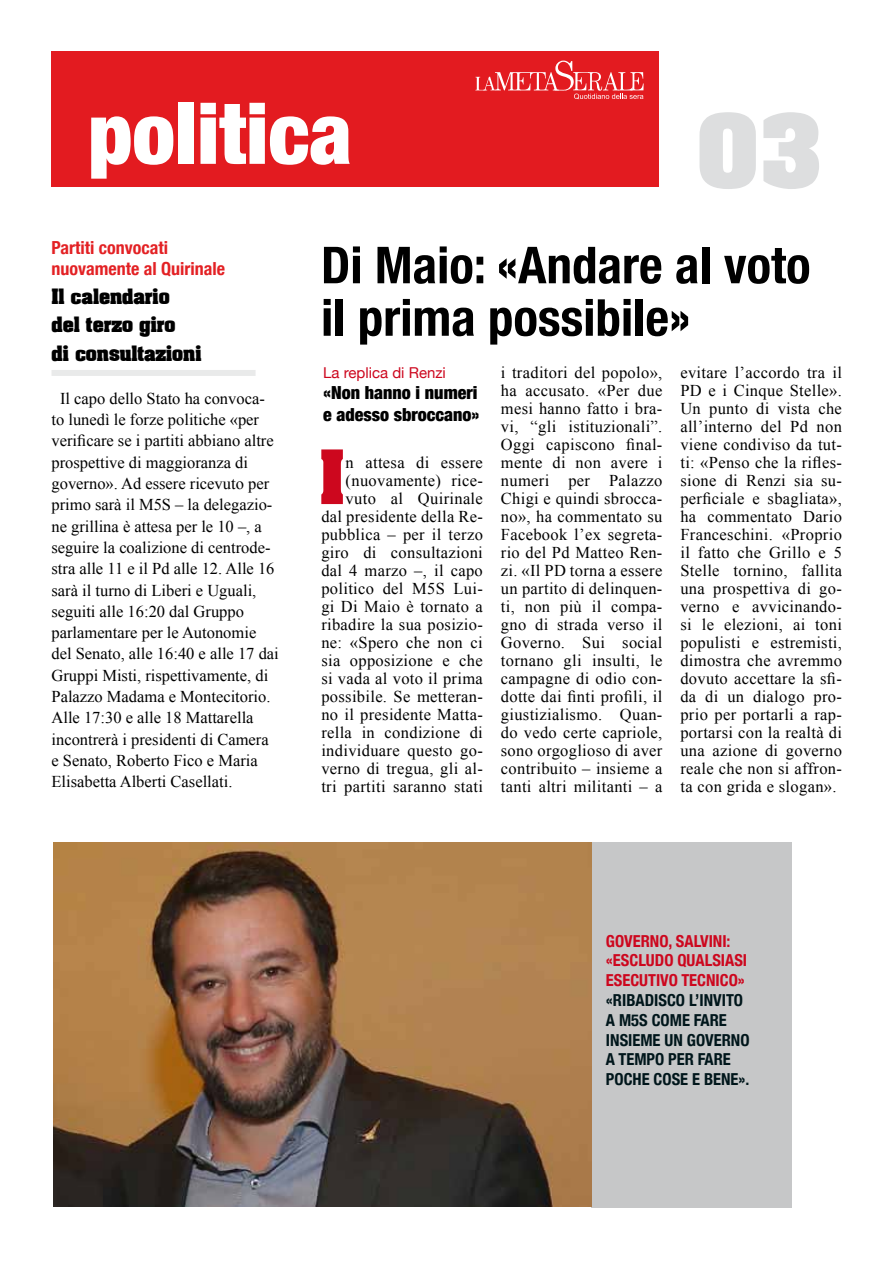
<style>
.page{position:relative;width:893px;height:1263px;background:#fff}
.page>*{position:absolute;margin:0;border:0;box-sizing:border-box;transform-origin:0 0}
.t1{font:700 87px "Aachen";color:#dddedf}
.t2{font:900 condensed 85.5px "Helvetica Neue";color:#fff}
.t3{font:700 64.05px "Aachen";color:#cd071e}
.t4{font:700 condensed 51px/52.5px "Helvetica Neue";color:#000}
.t5{font:700 18px/28.5px "Aachen";color:#000}
.t6{font:700 condensed 18px/21px "Helvetica Neue";color:#e32124}
.t7{font:900 condensed 18px/21.6px "Helvetica Neue";color:#000}
.t8{font:16.5px/18px "Times New Roman";color:#000;text-align:justify}
.t9{font:16.5px/18px "Times New Roman";letter-spacing:.02em;color:#000;text-align:right}
.t10{font:700 condensed 16.5px "Helvetica Neue";color:#00161b}
.t11{font:700 condensed 16.5px "Helvetica Neue";color:#cd071e}
.t12{font:15px "Helvetica Neue";color:#cd071e}
</style>
<div class="page">
<div style="left:51px;top:51px;width:607px;height:136px;background:#e31b20"></div>
<svg style="left:475px;top:60px;width:169px;height:39px"></svg>
<div style="left:591px;top:842px;width:201px;height:366px;background:#c6c7c8"></div>
<img style="left:53px;top:843px;width:539px;height:364px">
<div style="left:52px;top:370px;width:204px;height:6px;background:#e9eaea"></div>
<h2 class="t2" style="left:88px;top:81px;width:266px">politica</h2>
<h1 class="t1" style="left:698px;top:86px;width:123px">03</h1>
<p class="t6" style="left:52px;top:237px;width:175px">PARTITI CONVOCATI<br>NUOVAMENTE AL QUIRINALE</p>
<p class="t5" style="left:52px;top:281px;width:151px">Il calendario del terzo giro<br>di consultazioni</p>
<p class="t8" style="left:52px;top:387px;width:229px;line-height:21.3px;text-align:left;text-indent:8px">Il capo dello Stato ha convoca&shy;to lunedì le forze politiche «per verificare se i partiti abbiano altre prospettive di maggioranza di governo». Ad essere ricevuto per primo sarà il M5S – la delegazio&shy;ne grillina è attesa per le 10 –, a seguire la coalizione di centrode&shy;stra alle 11 e il Pd alle 12. Alle 16 sarà il turno di Liberi e Uguali, seguiti alle 16:20 dal Gruppo parlamentare per le Autonomie del Senato, alle 16:40 e alle 17 dai<br>Gruppi Misti, rispettivamente, di<br>Palazzo Madama e Montecitorio.<br>Alle 17:30 e alle 18 Mattarella incontrerà i presidenti di Camera e Senato, Roberto Fico e Maria<br>Elisabetta Alberti Casellati.</p>
<h3 class="t4" style="left:321px;top:238px;width:491px">DI MAIO: «ANDARE AL VOTO<br>IL PRIMA POSSIBILE»</h3>
<p class="t12" style="left:323px;top:364px;width:124px">La replica di Renzi</p>
<p class="t7" style="left:323px;top:382px;width:158px">«Non hanno i numeri e adesso sbroccano»</p>
<h3 class="t3" style="left:319px;top:429px;width:27px">I</h3>
<p class="t9" style="left:321px;top:453px;width:163px">n attesa di essere (nuovamente) rice&shy;vuto al Quirinale dal presidente della Re&shy;pubblica – per il terzo giro di consultazioni dal 4 marzo –, il capo politico del M5S Lui&shy;gi Di Maio è tornato a ribadire la sua posizio&shy;ne: «Spero che non ci sia opposizione e che si vada al voto il prima possibile. Se metteran&shy;no il presidente Matta&shy;rella in condizione di individuare questo go&shy;verno di tregua, gli al&shy;tri partiti saranno stati</p>
<p class="t8" style="left:501px;top:363px;width:163px">i traditori del popolo», ha accusato. «Per due mesi hanno fatto i bra&shy;vi, “gli istituzionali”.<br>Oggi capiscono final&shy;mente di non avere i numeri per Palazzo Chigi e quindi sbrocca&shy;no», ha commentato su Facebook l’ex segreta&shy;rio del Pd Matteo Ren&shy;zi. «Il PD torna a essere un partito di delinquen&shy;ti, non più il compa&shy;gno di strada verso il Governo. Sui social tornano gli insulti, le campagne di odio con&shy;dotte dai finti profili, il giustizialismo. Quan&shy;do vedo certe capriole, sono orgoglioso di aver contribuito – insieme a tanti altri militanti – a</p>
<p class="t8" style="left:680px;top:363px;width:163px">evitare l’accordo tra il PD e i Cinque Stelle».<br>Un punto di vista che all’interno del Pd non viene condiviso da tut&shy;ti: «Penso che la rifles&shy;sione di Renzi sia su&shy;perficiale e sbagliata», ha commentato Dario Franceschini. «Proprio il fatto che Grillo e 5<br>Stelle tornino, fallita una prospettiva di go&shy;verno e avvicinando&shy;si le elezioni, ai toni populisti e estremisti, dimostra che avremmo dovuto accettare la sfi&shy;da di un dialogo pro&shy;prio per portarli a rap&shy;portarsi con la realtà di una azione di governo reale che non si affron&shy;ta con grida e slogan».</p>
<p class="t11" style="left:606px;top:931px;width:19px">GOVERNO</p>
<p class="t11" style="left:669px;top:931px;width:24px">, SALVINI</p>
<p class="t11" style="left:727px;top:931px;width:5px">:</p>
<p class="t11" style="left:606px;top:950px;width:25px">«ESCLUDO</p>
<p class="t11" style="left:677px;top:950px;width:18px">QUALSIASI</p>
<p class="t11" style="left:606px;top:970px;width:9px">ESECUTIVO</p>
<p class="t11" style="left:681px;top:970px;width:9px">TECNICO</p>
<p class="t11" style="left:738px;top:970px;width:9px">»</p>
<p class="t10" style="left:606px;top:990px;width:39px">«RIBADISCO</p>
<p class="t10" style="left:689px;top:990px;width:19px">L’INVITO</p>
<p class="t10" style="left:606px;top:1010px;width:57px">A M5S COME</p>
<p class="t10" style="left:694px;top:1010px;width:9px">FARE</p>
<p class="t10" style="left:606px;top:1030px;width:9px">INSIEME</p>
<p class="t10" style="left:664px;top:1030px;width:33px">UN GOVERNO</p>
<p class="t10" style="left:606px;top:1049px;width:23px">A TEMPO</p>
<p class="t10" style="left:668px;top:1049px;width:10px">PER</p>
<p class="t10" style="left:698px;top:1049px;width:9px">FARE</p>
<p class="t10" style="left:606px;top:1069px;width:58px">POCHECOSE</p>
<p class="t10" style="left:692px;top:1069px;width:59px">E BENE».</p>
</div>
